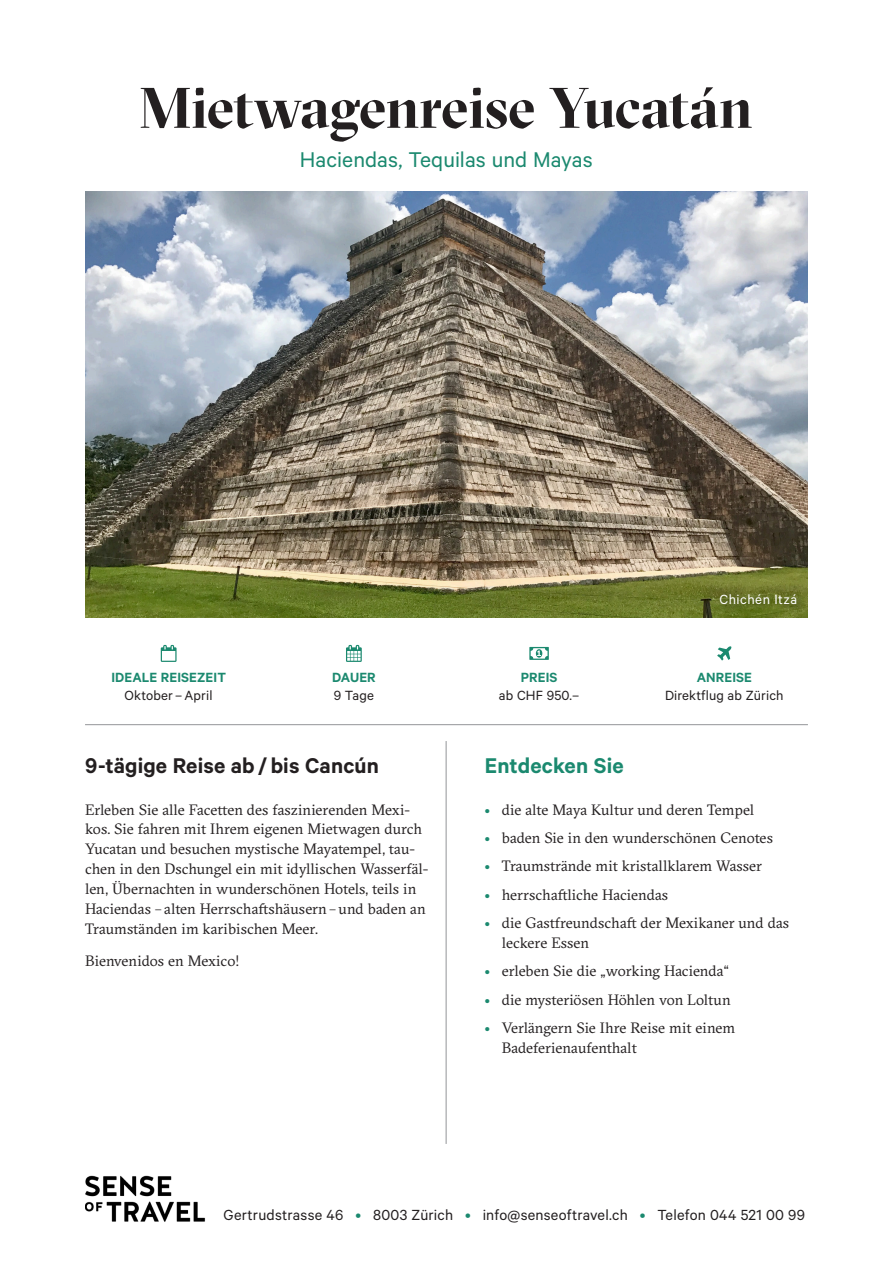
<style>
.page{position:relative;width:893px;height:1263px;background:#fff}
.page>*{position:absolute;margin:0;border:0;box-sizing:border-box;transform-origin:0 0}
.t1{font:700 57px "GT Sectra Display";letter-spacing:-.01em;color:#231f20}
.t2{font:24px "Calibre";color:#1b896f}
.t3{font:600 24px "Calibre";letter-spacing:.005em;color:#231f20}
.t4{font:600 24px "Calibre";letter-spacing:.01em;color:#1b896f}
.t5{font:16.5px "Calibre";letter-spacing:.015em;color:#231f20}
.t6{font:15px/19.8px "GT Sectra";color:#231f20}
.t7{font:15px "Calibre";letter-spacing:.01em;color:#231f20}
.t8{font:600 15px "Calibre";letter-spacing:.01em;color:#1b896f}
.t9{font:15px "Calibre";letter-spacing:.035em;color:#fff}
.s1{font-family:"Calibre";color:#1b896f}
.s2{color:#1b896f}
</style>
<div class="page">
<img style="left:85px;top:1176px;width:121px;height:46px">
<img style="left:85px;top:192px;width:722px;height:425px">
<hr style="left:446px;top:741px;width:1px;height:403px;background:#939598">
<svg style="left:161px;top:645px;width:16px;height:17px"></svg>
<svg style="left:346px;top:645px;width:16px;height:17px"></svg>
<svg style="left:529px;top:647px;width:20px;height:13px"></svg>
<svg style="left:717px;top:646px;width:14px;height:14px"></svg>
<hr style="left:85px;top:724px;width:723px;height:1px;background:#939598">
<div style="left:715px;top:589px;width:93px;height:26px;background:#231f20;opacity:.75"></div>
<h1 class="t1" style="left:139px;top:74px;width:615px">Mietwagenreise Yucatán</h1>
<h2 class="t2" style="left:300px;top:145px;width:294px">Haciendas, Tequilas und Mayas</h2>
<p class="t9" style="left:719px;top:591px;width:79px">Chichén Itzá</p>
<p class="t8" style="left:111px;top:668px;width:116px">IDEALE REISEZEIT</p>
<p class="t7" style="left:125px;top:687px;width:90px">Oktober –April</p>
<p class="t8" style="left:332px;top:668px;width:45px">DAUER</p>
<p class="t7" style="left:334px;top:687px;width:42px">9 Tage</p>
<p class="t8" style="left:521px;top:668px;width:38px">PREIS</p>
<p class="t7" style="left:499px;top:687px;width:82px">ab CHF 950.–</p>
<p class="t8" style="left:697px;top:668px;width:57px">ANREISE</p>
<p class="t7" style="left:665px;top:687px;width:120px">Direktflug ab Zürich</p>
<h2 class="t3" style="left:85px;top:752px;width:295px">9-tägige Reise ab / bis Cancún</h2>
<p class="t6" style="left:85px;top:800px;width:345px">Erleben Sie alle Facetten des faszinierenden Mexi&shy;kos. Sie fahren mit Ihrem eigenen Mietwagen durch Yucatan und besuchen mystische Mayatempel, tau&shy;chen in den Dschungel ein mit idyllischen Wasserfäl&shy;len, Übernachten in wunderschönen Hotels, teils in Haciendas – alten Herrschaftshäusern – und baden an Traumständen im karibischen Meer.</p>
<p class="t6" style="left:85px;top:951px;width:156px">Bienvenidos en Mexico!</p>
<h2 class="t4" style="left:485px;top:752px;width:140px">Entdecken Sie</h2>
<p class="t6" style="left:485px;top:800px;width:271px"><span class="s1">•</span> die alte Maya Kultur und deren Tempel</p>
<p class="t6" style="left:485px;top:828px;width:290px"><span class="s1">•</span> baden Sie in den wunderschönen Cenotes</p>
<p class="t6" style="left:485px;top:856px;width:279px"><span class="s1">•</span> Traumstrände mit kristallklarem Wasser</p>
<p class="t6" style="left:485px;top:885px;width:185px"><span class="s1">•</span> herrschaftliche Haciendas</p>
<p class="t6" style="left:502px;top:913px;width:289px;text-indent:-17px"><span class="s1">•</span> die Gastfreundschaft der Mexikaner und das leckere Essen</p>
<p class="t6" style="left:485px;top:961px;width:245px"><span class="s1">•</span> erleben Sie die „working Hacienda“</p>
<p class="t6" style="left:485px;top:990px;width:247px"><span class="s1">•</span> die mysteriösen Höhlen von Loltun</p>
<p class="t6" style="left:502px;top:1018px;width:235px;text-indent:-17px"><span class="s1">•</span> Verlängern Sie Ihre Reise mit einem<br>Badeferienaufenthalt</p>
<p class="t5" style="left:224px;top:1206px;width:583px">Gertrudstrasse 46 <span class="s2">•</span> 8003 Zürich <span class="s2">•</span> info@senseoftravel.ch <span class="s2">•</span> Telefon 044 521 00 99</p>
</div>
